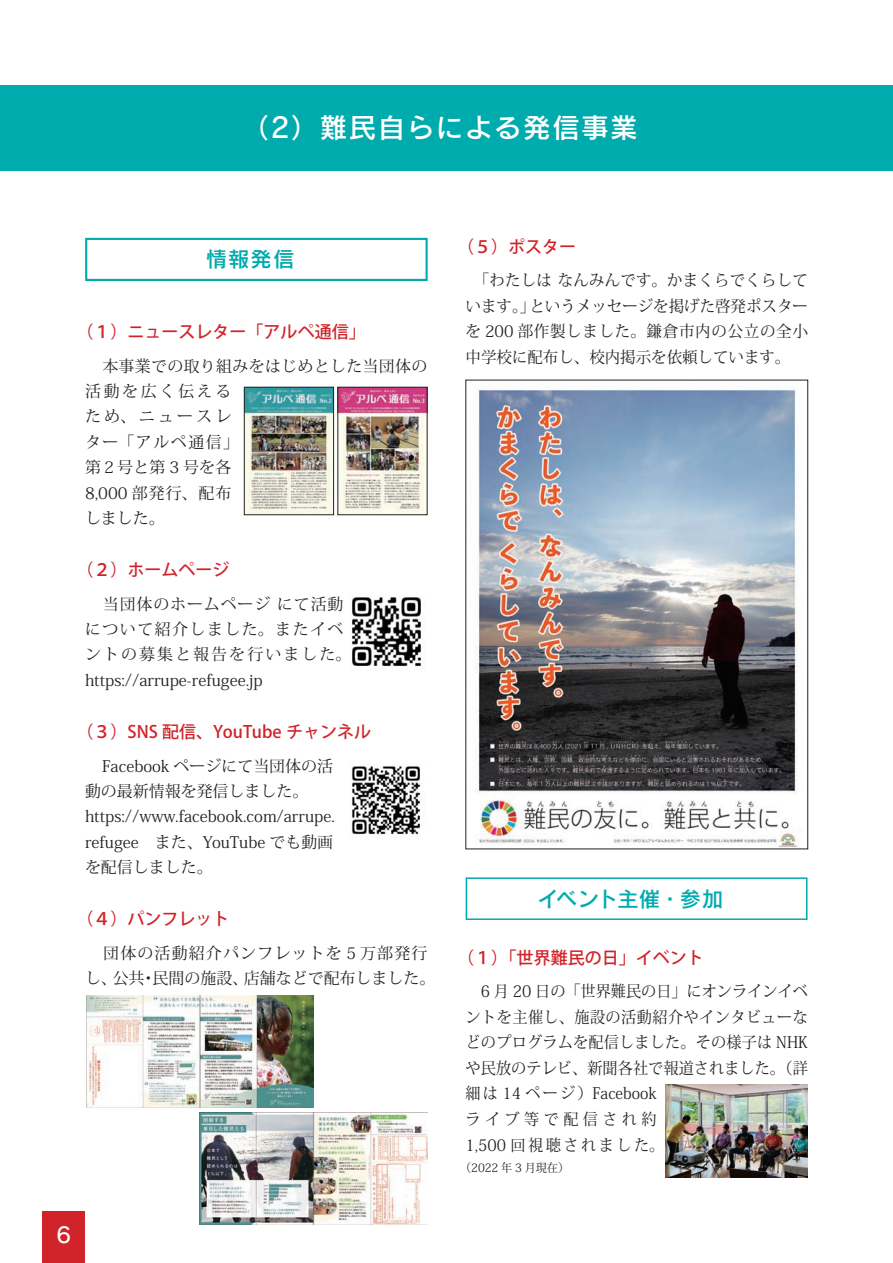
<style>
.page{position:relative;width:893px;height:1263px;background:#fff}
.page>*{position:absolute;margin:0;border:0;box-sizing:border-box;transform-origin:0 0}
.t1{font:27.6px "Rodin Pro N DB";letter-spacing:.05em;color:#fff}
.t2{font:21.3px "Rodin Pro N DB";letter-spacing:-.025em;color:#00abad}
.t3{font:21.3px "Rodin Pro N DB";letter-spacing:.015em;color:#00abad}
.t4{font:21.3px "Rodin Pro N DB";color:#fff}
.t5{font:500 16.95px "Koz Go Pro";color:#d1232a}
.t6{font:15.9px/25.3px "Koz Min Pro";letter-spacing:.005em;color:#231f20}
.t7{font:15.9px/25.5px "Koz Min Pro";letter-spacing:.005em;color:#231f20;scale:.95 1}
.t8{font:15.9px/25.3px "Koz Min Pro";letter-spacing:.055em;color:#231f20}
.t9{font:15.9px/25px "Koz Min Pro";letter-spacing:.075em;color:#231f20}
.t10{font:11.7px "Koz Min Pro";color:#231f20;scale:.95 1}
</style>
<div class="page">
<div style="left:43px;top:1212px;width:42px;height:51px;background:#d1232a"></div>
<div style="left:0;top:85px;width:893px;height:85px;background:#00abad"></div>
<img style="left:246px;top:389px;width:86px;height:124px">
<div style="left:244px;top:387px;width:90px;height:128px;border:1px solid #231f20"></div>
<img style="left:340px;top:389px;width:85px;height:124px">
<div style="left:338px;top:387px;width:89px;height:128px;border:1px solid #231f20"></div>
<img style="left:475px;top:387px;width:328px;height:460px">
<img style="left:200px;top:1113px;width:227px;height:111px">
<img style="left:86px;top:995px;width:228px;height:112px">
<img style="left:665px;top:1084px;width:143px;height:94px">
<img style="left:352px;top:597px;width:69px;height:70px">
<img style="left:351px;top:765px;width:72px;height:70px">
<div style="left:85px;top:238px;width:343px;height:43px;border:2px solid #00abad"></div>
<div style="left:466px;top:877px;width:341px;height:43px;border:1px solid #00abad"></div>
<p class="t1" style="left:241px;top:109px;width:398px">（2）難民自らによる発信事業</p>
<p class="t3" style="left:206px;top:245px;width:90px">情報発信</p>
<p class="t5" style="left:77px;top:321px;width:291px">（１）ニュースレター「アルペ通信」</p>
<p class="t6" style="left:85px;top:353px;width:344px;text-indent:17px">本事業での取り組みをはじめとした当団体の活動を広く伝える<br>ため、ニュースレ<br>ター「アルペ通信」<br>第２号と第 3 号を各<br>8,000 部発行、配布<br>しました。</p>
<p class="t5" style="left:77px;top:559px;width:155px">（２）ホームページ</p>
<p class="t8" style="left:85px;top:591px;width:268px;text-indent:18px">当団体のホームページにて活動について紹介しました。またイベントの募集と報告を行いました。https://arrupe-refugee.jp</p>
<p class="t5" style="left:77px;top:721px;width:296px">（３）SNS 配信、YouTube チャンネル</p>
<p class="t6" style="left:85px;top:753px;width:250px;text-indent:17px">Facebook ページにて当団体の活動の最新情報を発信しました。</p>
<p class="t6" style="left:85px;top:803px;width:251px;text-align:justify">https://www.facebook.com/arrupe. refugee　また、YouTube でも動画を配信しました。</p>
<p class="t5" style="left:77px;top:908px;width:155px">（４）パンフレット</p>
<p class="t9" style="left:85px;top:940px;width:352px;text-indent:18px">団体の活動紹介パンフレットを５万部発行し、公共・民間の施設、店舗などで配布しました。</p>
<h2 class="t4" style="left:56px;top:1221px;width:16px">6</h2>
<p class="t5" style="left:457px;top:236px;width:121px">（５）ポスター</p>
<p class="t6" style="left:466px;top:267px;width:344px;text-align:justify;text-indent:8px">「わたしはなんみんです。かまくらでくらしています。」というメッセージを掲げた啓発ポスターを 200 部作製しました。鎌倉市内の公立の全小中学校に配布し、校内掲示を依頼しています。</p>
<p class="t2" style="left:537px;top:885px;width:187px">イベント主催・参加</p>
<p class="t5" style="left:457px;top:947px;width:248px">（１）「世界難民の日」イベント</p>
<p class="t7" style="left:466px;top:978px;width:362px">　6 月 20 日の「世界難民の日」にオンラインイベントを主催し、施設の活動紹介やインタビューなどのプログラムを配信しました。その様子は NHKや民放のテレビ、新聞各社で報道されました。（詳細は 14 ページ）Facebook<br>ライブ等で配信され約<br>1,500 回視聴されました。</p>
<p class="t10" style="left:460px;top:1160px;width:116px">（2022 年 3 月現在）</p>
</div>
